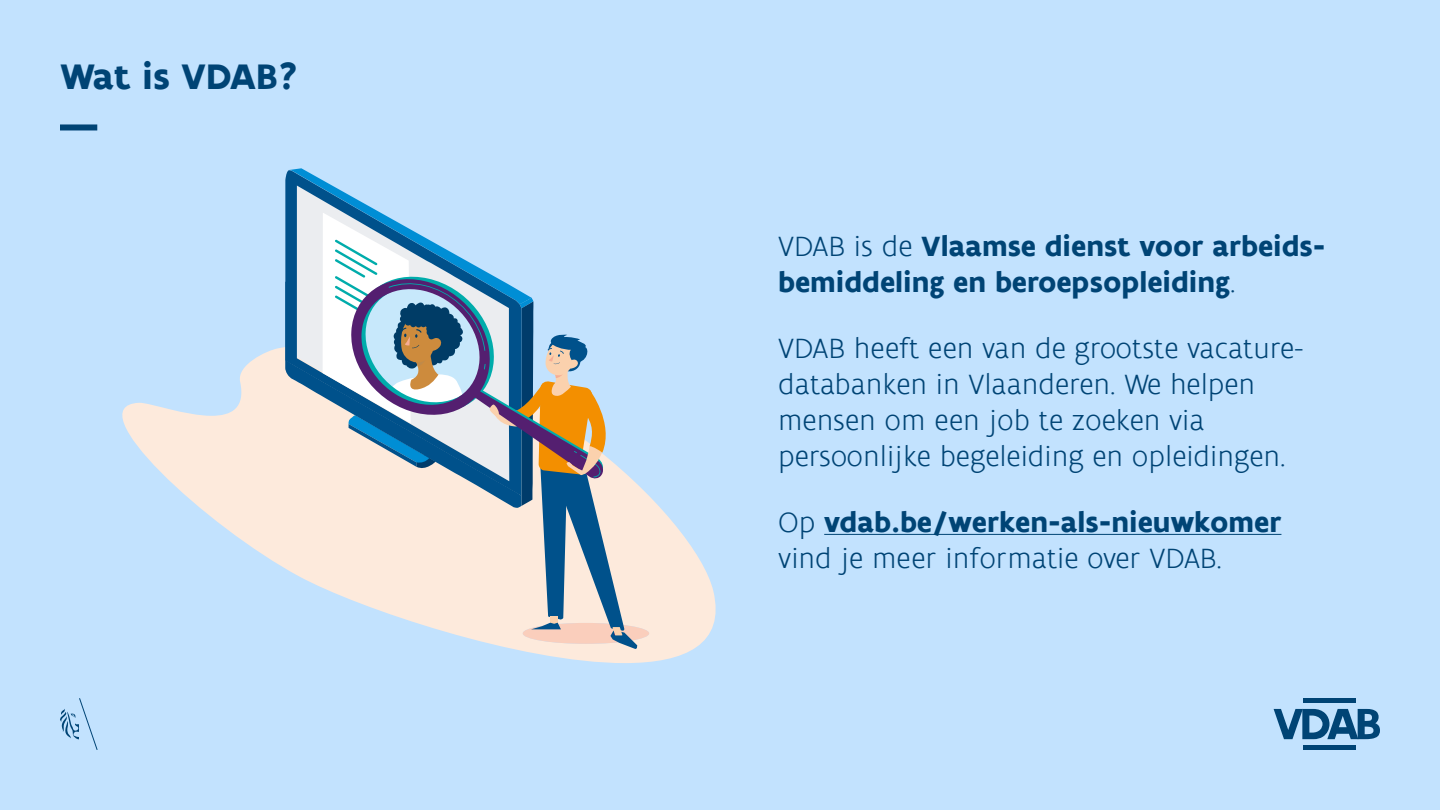
<style>
.page{position:relative;width:1440px;height:810px;background:#c2e2fe}
.page>*{position:absolute;margin:0;border:0;box-sizing:border-box;transform-origin:0 0}
.t1{font:700 38.25px "Flanders Art Sans";color:#004475}
.t2{font:300 30px/36px "Flanders Art Sans";color:#004475}
.t3{font:700 30px/36px "Flanders Art Sans";color:#004475}
.s1{font-weight:300}
.s2{font-weight:700}
</style>
<div class="page">
<svg style="left:1274px;top:709px;width:106px;height:30px"></svg>
<hr style="left:1303px;top:746px;width:52px;height:4px;background:#004475">
<hr style="left:1303px;top:698px;width:52px;height:4px;background:#004475">
<svg style="left:60px;top:698px;width:38px;height:52px"></svg>
<div style="left:60px;top:124px;width:37px;height:6px;background:#004475"></div>
<hr style="left:824px;top:534px;width:457px;height:1px;background:#004475">
<svg style="left:122px;top:347px;width:594px;height:316px"></svg>
<div style="left:523px;top:623px;width:126px;height:21px;background:#facebc;border-radius:50%"></div>
<svg style="left:285px;top:168px;width:352px;height:481px"></svg>
<p class="t1" style="left:60px;top:52px;width:240px">Wat is VDAB?</p>
<p class="t3" style="left:778px;top:229px;width:549px"><span class="s1">VDAB is de</span> Vlaamse dienst voor arbeids&shy;bemiddeling en beroepsopleiding<span class="s1">.</span></p>
<p class="t2" style="left:778px;top:331px;width:527px">VDAB heeft een van de grootste vacature&shy;databanken in Vlaanderen. We helpen mensen om een job te zoeken via persoonlijke begeleiding en opleidingen.</p>
<p class="t2" style="left:778px;top:505px;width:505px">Op <span class="s2">vdab.be/werken-als-nieuwkomer </span>vind je meer informatie over VDAB.</p>
</div>
